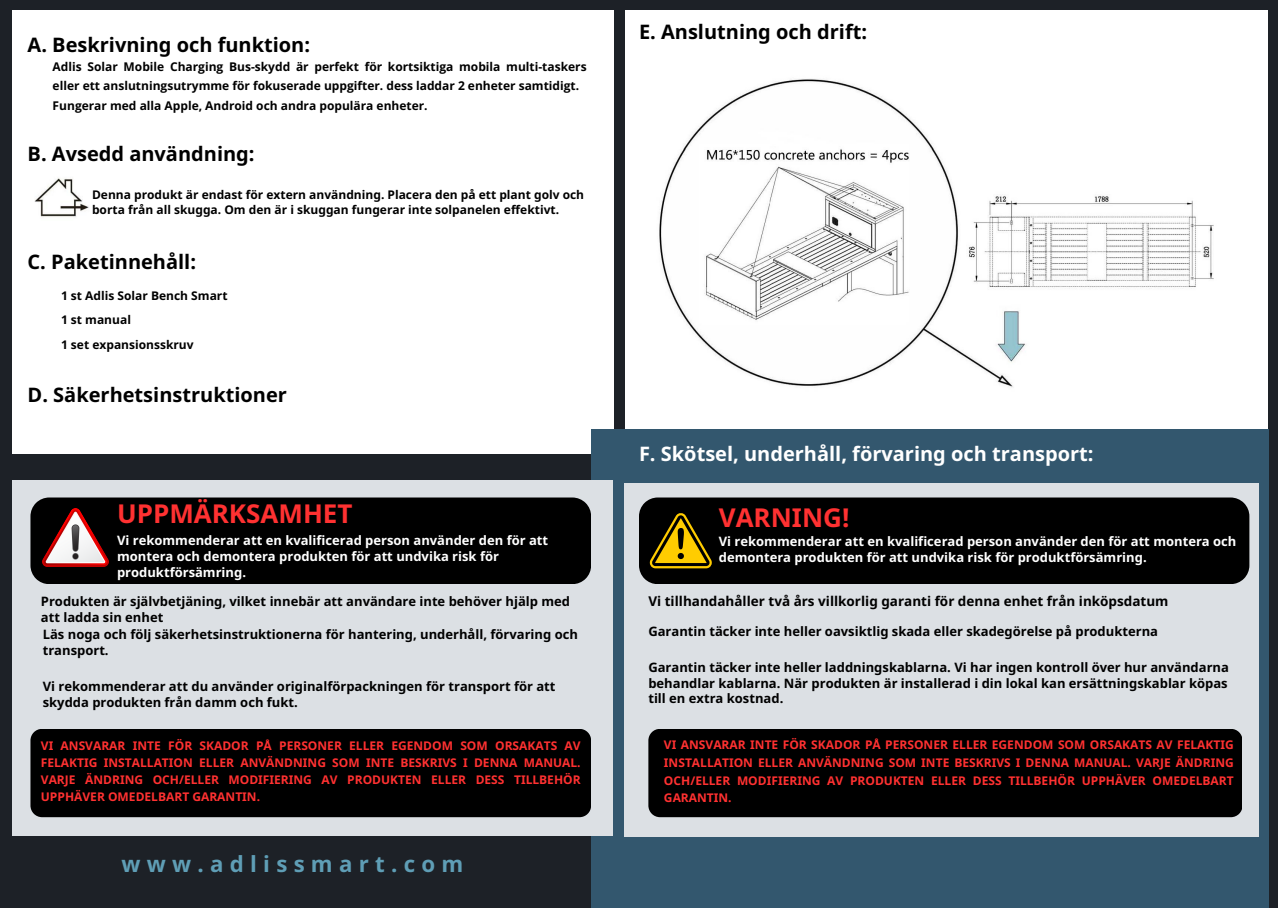
<style>
.page{position:relative;width:1278px;height:908px;background:#1d2127}
.page>*{position:absolute;margin:0;border:0;box-sizing:border-box;transform-origin:0 0}
.t1{font:700 26px "Noto Sans";color:#ff3131}
.t2{font:700 22.25px "Noto Sans";letter-spacing:.28em;color:#5f9eb6}
.t3{font:700 20px "Noto Sans";color:#000}
.t4{font:700 20px "Noto Sans";color:#fff}
.t5{font:700 13.5px "Noto Sans";color:#000}
.t6{font:700 13px/15.8px "Noto Sans";color:#000}
.t7{font:700 13px/15.8px "Noto Sans";color:#fff}
.t8{font:700 12px/16.9px "Noto Sans";color:#ff3131;text-align:justify}
.t9{font:700 12px/19.5px "Open Sans";color:#000}
.t10{font:700 12px/14.6px "Noto Sans";color:#000}
</style>
<div class="page">
<div style="left:13px;top:10px;width:600px;height:444px;background:#fff"></div>
<div style="left:625px;top:10px;width:643px;height:444px;background:#fff"></div>
<div style="left:591px;top:430px;width:677px;height:478px;background:#33576e"></div>
<div style="left:13px;top:480px;width:600px;height:356px;background:#dce0e4"></div>
<div style="left:625px;top:483px;width:633px;height:353px;background:#dce0e4"></div>
<div style="left:639px;top:497px;width:610px;height:87px;background:#000"></div>
<img style="left:34px;top:178px;width:55px;height:39px">
<img style="left:659px;top:79px;width:555px;height:309px">
<div style="left:30px;top:497px;width:561px;height:87px;background:#000"></div>
<div style="left:30px;top:729px;width:561px;height:88px;background:#000;border-radius:12px"></div>
<svg style="left:648px;top:512px;width:65px;height:56px;background:#634f00"></svg>
<img style="left:43px;top:508px;width:65px;height:58px">
<div style="left:648px;top:729px;width:594px;height:88px;background:#000;border-radius:12px"></div>
<p class="t3" style="left:28px;top:31px;width:284px">A. Beskrivning och funktion:</p>
<h2 class="t9" style="left:53px;top:56px;width:535px">Adlis Solar Mobile Charging Bus-skydd är perfekt för kortsiktiga mobila multi-taskers eller ett anslutningsutrymme för fokuserade uppgifter. dess laddar 2 enheter samtidigt.<br>Fungerar med alla Apple, Android och andra populära enheter.</h2>
<p class="t3" style="left:28px;top:139px;width:228px">B. Avsedd användning:</p>
<h3 class="t10" style="left:92px;top:187px;width:494px">Denna produkt är endast för extern användning. Placera den på ett plant golv och borta från all skugga. Om den är i skuggan fungerar inte solpanelen effektivt.</h3>
<p class="t3" style="left:28px;top:248px;width:170px">C. Paketinnehåll:</p>
<p class="t10" style="left:61px;top:288px;width:168px">1 st Adlis Solar Bench Smart</p>
<h3 class="t10" style="left:61px;top:312px;width:71px">1 st manual</h3>
<p class="t10" style="left:61px;top:337px;width:134px">1 set expansionsskruv</p>
<p class="t3" style="left:28px;top:380px;width:261px">D. Säkerhetsinstruktioner</p>
<h1 class="t1" style="left:117px;top:495px;width:237px">UPPMÄRKSAMHET</h1>
<h4 class="t7" style="left:117px;top:532px;width:433px">Vi rekommenderar att en kvalificerad person använder den för att montera och demontera produkten för att undvika risk för produktförsämring.</h4>
<h4 class="t6" style="left:41px;top:593px;width:531px">Produkten är självbetjäning, vilket innebär att användare inte behöver hjälp med att ladda sin enhet</h4>
<h4 class="t6" style="left:43px;top:626px;width:537px">Läs noga och följ säkerhetsinstruktionerna för hantering, underhåll, förvaring och transport.</h4>
<h4 class="t6" style="left:43px;top:678px;width:514px">Vi rekommenderar att du använder originalförpackningen för transport för att skydda produkten från damm och fukt.</h4>
<h5 class="t8" style="left:41px;top:737px;width:541px">VI ANSVARAR INTE FÖR SKADOR PÅ PERSONER ELLER EGENDOM SOM ORSAKATS AV FELAKTIG INSTALLATION ELLER ANVÄNDNING SOM INTE BESKRIVS I DENNA MANUAL.<br>VARJE ÄNDRING OCH/ELLER MODIFIERING AV PRODUKTEN ELLER DESS TILLBEHÖR UPPHÄVER OMEDELBART GARANTIN.</h5>
<h3 class="t2" style="left:122px;top:848px;width:343px">www.adlissmart.com</h3>
<p class="t3" style="left:639px;top:18px;width:230px">E. Anslutning och drift:</p>
<h3 class="t4" style="left:639px;top:440px;width:456px">F. Skötsel, underhåll, förvaring och transport:</h3>
<p class="t1" style="left:719px;top:499px;width:132px">VARNING!</p>
<h1 class="t7" style="left:719px;top:533px;width:519px">Vi rekommenderar att en kvalificerad person använder den för att montera och demontera produkten för att undvika risk för produktförsämring.</h1>
<h4 class="t5" style="left:648px;top:592px;width:522px">Vi tillhandahåller två års villkorlig garanti för denna enhet från inköpsdatum</h4>
<h4 class="t6" style="left:648px;top:623px;width:511px">Garantin täcker inte heller oavsiktlig skada eller skadegörelse på produkterna</h4>
<h4 class="t6" style="left:648px;top:659px;width:582px;text-align:justify">Garantin täcker inte heller laddningskablarna. Vi har ingen kontroll över hur användarna behandlar kablarna. När produkten är installerad i din lokal kan ersättningskablar köpas till en extra kostnad.</h4>
<h5 class="t8" style="left:664px;top:736px;width:571px;line-height:17.6px">VI ANSVARAR INTE FÖR SKADOR PÅ PERSONER ELLER EGENDOM SOM ORSAKATS AV FELAKTIG INSTALLATION ELLER ANVÄNDNING SOM INTE BESKRIVS I DENNA MANUAL. VARJE ÄNDRING OCH/ELLER MODIFIERING AV PRODUKTEN ELLER DESS TILLBEHÖR UPPHÄVER OMEDELBART GARANTIN.</h5>
</div>
